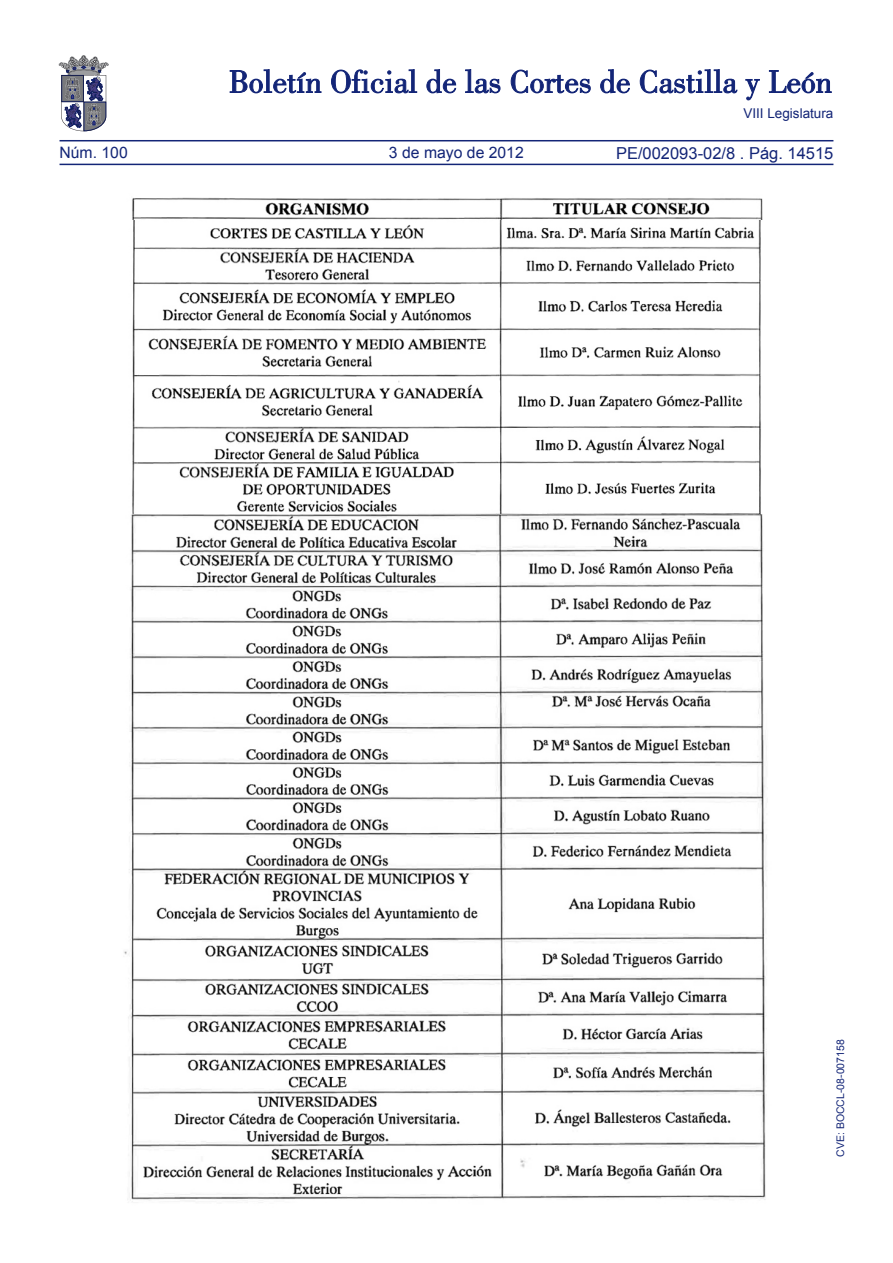
<style>
.page{position:relative;width:893px;height:1263px;background:#fff}
.page>*{position:absolute;margin:0;border:0;box-sizing:border-box;transform-origin:0 0}
.t1{font:16.5px "Arial";color:#132577}
.t2{font:15.75px "Arial";color:#132577}
.t3{font:13.5px "Arial";color:#132577}
.TEXTO_NORMAL{font:10.5px "Arial";color:#132577}
</style>
<div class="page">
<hr style="left:60px;top:164px;width:773px;height:1px;background:#132577">
<hr style="left:60px;top:140px;width:773px;height:1px;background:#132577">
<svg style="left:230px;top:69px;width:91px;height:24px"></svg>
<svg style="left:331px;top:69px;width:86px;height:24px"></svg>
<svg style="left:426px;top:69px;width:30px;height:24px"></svg>
<svg style="left:465px;top:69px;width:35px;height:24px"></svg>
<svg style="left:511px;top:70px;width:80px;height:23px"></svg>
<svg style="left:600px;top:69px;width:30px;height:24px"></svg>
<svg style="left:640px;top:69px;width:97px;height:24px"></svg>
<svg style="left:745px;top:79px;width:15px;height:21px"></svg>
<svg style="left:769px;top:70px;width:62px;height:23px"></svg>
<svg style="left:59px;top:55px;width:49px;height:76px"></svg>
<img style="left:132px;top:219px;width:631px;height:295px">
<img style="left:124px;top:514px;width:643px;height:688px">
<img style="left:132px;top:197px;width:631px;height:22px">
<p class="t2" style="left:60px;top:142px;width:70px">Núm. 100</p>
<p class="t2" style="left:389px;top:142px;width:136px">3 de mayo de 2012</p>
<p class="t3" style="left:743px;top:105px;width:92px">VIII Legislatura</p>
<p class="t1" style="left:616px;top:142px;width:219px">PE/002093-02/8 . Pág. 14515</p>
<p class="TEXTO_NORMAL" style="left:834px;top:1157px;width:119px;rotate:-90deg">CVE: BOCCL-08-007158</p>
</div>
